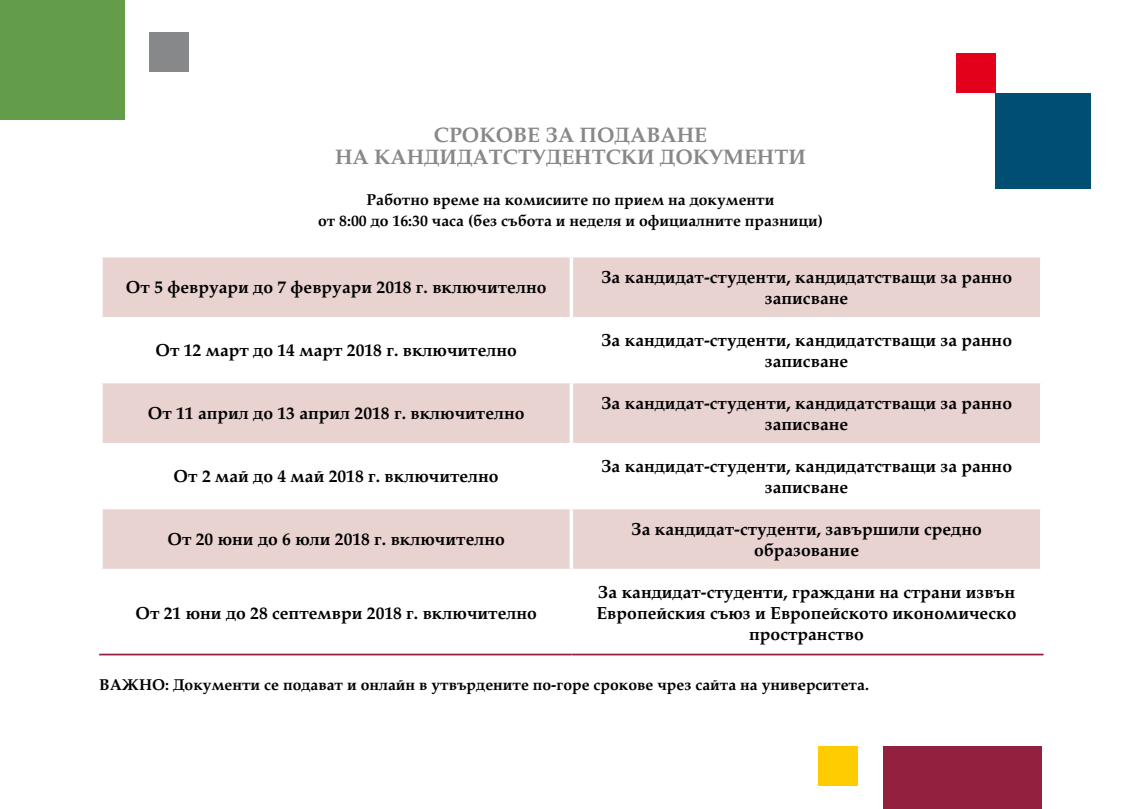
<style>
.page{position:relative;width:1141px;height:809px;background:#fff}
.page>*{position:absolute;margin:0;border:0;box-sizing:border-box;transform-origin:0 0}
.t1{font:700 21px/22.8px "SP Palatine ML";color:#87888a;text-align:center}
.t2{font:700 17.5px/21px "SP Palatine ML";color:#000;text-align:center}
.t3{font:700 15.75px/21px "SP Palatine ML";color:#000;text-align:center}
</style>
<div class="page">
<svg style="left:103px;top:257px;width:937px;height:312px;fill:#e8d3d1"></svg>
<svg style="left:101px;top:257px;width:2px;height:60px"></svg>
<hr style="left:570px;top:257px;width:3px;height:60px;background:#fff">
<hr style="left:99px;top:317px;width:472px;height:3px;background:#fff">
<hr style="left:571px;top:317px;width:472px;height:3px;background:#fff">
<hr style="left:570px;top:320px;width:3px;height:60px;background:#fff">
<hr style="left:99px;top:380px;width:472px;height:3px;background:#fff">
<svg style="left:101px;top:383px;width:2px;height:60px"></svg>
<hr style="left:571px;top:380px;width:472px;height:3px;background:#fff">
<hr style="left:570px;top:383px;width:3px;height:60px;background:#fff">
<hr style="left:99px;top:443px;width:472px;height:3px;background:#fff">
<hr style="left:571px;top:443px;width:472px;height:3px;background:#fff">
<hr style="left:570px;top:446px;width:3px;height:60px;background:#fff">
<hr style="left:99px;top:506px;width:472px;height:3px;background:#fff">
<svg style="left:101px;top:509px;width:2px;height:60px"></svg>
<hr style="left:571px;top:506px;width:472px;height:3px;background:#fff">
<hr style="left:570px;top:509px;width:3px;height:60px;background:#fff">
<hr style="left:99px;top:653px;width:472px;height:2px;background:#93203f">
<hr style="left:571px;top:653px;width:472px;height:2px;background:#93203f">
<div style="left:818px;top:746px;width:40px;height:40px;background:#fecc00"></div>
<div style="left:149px;top:32px;width:40px;height:40px;background:#87888a"></div>
<div style="left:956px;top:53px;width:39px;height:40px;background:#e2001a"></div>
<div style="left:883px;top:746px;width:159px;height:63px;background:#93203f"></div>
<div style="left:0;top:0;width:125px;height:120px;background:#649d4a"></div>
<div style="left:995px;top:93px;width:96px;height:96px;background:#004f73"></div>
<p class="t1" style="left:335px;top:122px;width:472px">СРОКОВЕ ЗА ПОДАВАНЕ<br>НА КАНДИДАТСТУДЕНТСКИ ДОКУМЕНТИ</p>
<p class="t3" style="left:318px;top:188px;width:506px">Работно време на комисиите по прием на документи<br>от 8:00 до 16:30 часа (без събота и неделя и официалните празници)</p>
<p class="t2" style="left:126px;top:276px;width:422px">От 5 февруари до 7 февруари 2018 г. включително</p>
<p class="t2" style="left:601px;top:266px;width:413px">За кандидат-студенти, кандидатстващи за ранно записване</p>
<p class="t2" style="left:155px;top:339px;width:363px">От 12 март до 14 март 2018 г. включително</p>
<p class="t2" style="left:601px;top:329px;width:413px">За кандидат-студенти, кандидатстващи за ранно записване</p>
<p class="t2" style="left:148px;top:402px;width:378px">От 11 април до 13 април 2018 г. включително</p>
<p class="t2" style="left:601px;top:391px;width:413px">За кандидат-студенти, кандидатстващи за ранно записване</p>
<p class="t2" style="left:174px;top:465px;width:327px">От 2 май до 4 май 2018 г. включително</p>
<p class="t2" style="left:601px;top:454px;width:413px">За кандидат-студенти, кандидатстващи за ранно записване</p>
<p class="t2" style="left:168px;top:528px;width:339px">От 20 юни до 6 юли 2018 г. включително</p>
<p class="t2" style="left:631px;top:517px;width:352px">За кандидат-студенти, завършили средно образование</p>
<p class="t2" style="left:597px;top:580px;width:421px">За кандидат-студенти, граждани на страни извън<br>Европейския съюз и Европейското икономическо пространство</p>
<p class="t3" style="left:99px;top:674px;width:771px">ВАЖНО: Документи се подават и онлайн в утвърдените по-горе срокове чрез сайта на университета.</p>
<p class="t2" style="left:135px;top:601px;width:403px">От 21 юни до 28 септември 2018 г. включително</p>
</div>
